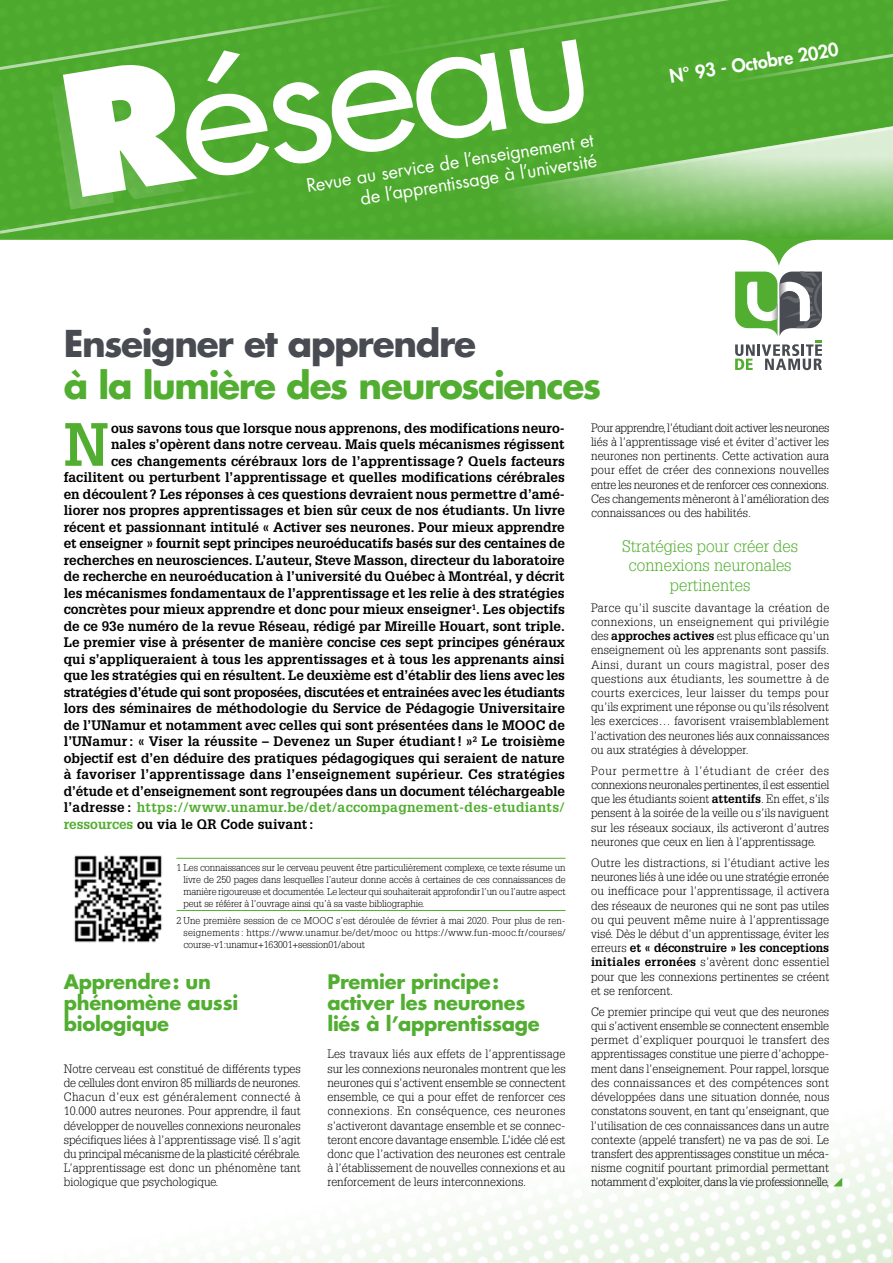
<style>
.page{position:relative;width:893px;height:1263px;background:#fff}
.page>*{position:absolute;margin:0;border:0;box-sizing:border-box;transform-origin:0 0}
.t1{font:164.1px "Futura Std";color:#fff;scale:1.1 1}
.t2{font:700 59.55px "Glypha LT Std";color:#51ae30}
.t3{font:700 36px "Futura Std";letter-spacing:-.04em;color:#51ae30}
.t4{font:700 36px "Futura Std";letter-spacing:-.035em;color:#494b52}
.t5{font:700 19.5px/21px "Futura Std";letter-spacing:-.015em;color:#51ae30}
.t6{font:18px/21px "Futura Std";color:#fff;text-align:right}
.t7{font:800 18px "Futura Std";color:#fff}
.t8{font:300 16.5px/19.5px "Glypha LT Std";color:#51ae30;text-align:center}
.t9{font:700 13.5px "Glypha LT Std";color:#000}
.t10{font:700 13.5px "Glypha LT Std";letter-spacing:-.02em;color:#000}
.t11{font:700 13.5px "Glypha LT Std";letter-spacing:.025em;color:#51ae30}
.t12{font:300 11.85px/14.2px "Glypha LT Std";color:#000;text-align:justify}
.t13{font:300 9.75px/12px "Glypha LT Std";letter-spacing:-.01em;color:#000;text-align:justify}
.s1{font-weight:800}
.s2{font-weight:700}
.s3{color:#000}
.s4{color:#51ae30}
</style>
<div class="page">
<img style="left:201px;top:1141px;width:692px;height:122px">
<div style="left:679px;top:79px;width:214px;height:13px;background:#4ca92d"></div>
<div style="left:537px;top:0;width:356px;height:79px;background:#4ca92d"></div>
<svg style="left:0;top:0;width:537px;height:235px;background:#51ac32"></svg>
<svg style="left:191px;top:123px;width:702px;height:117px;background:#52ac33"></svg>
<svg style="left:377px;top:92px;width:516px;height:122px;background:#69b74f"></svg>
<svg style="left:735px;top:272px;width:87px;height:98px"></svg>
<svg style="left:833px;top:1177px;width:9px;height:9px"></svg>
<hr style="left:176px;top:858px;width:390px;height:1px;background:#51ae30">
<hr style="left:176px;top:910px;width:390px;height:1px;background:#51ae30">
<img style="left:74px;top:855px;width:88px;height:88px">
<h1 class="t1" style="left:47px;top:35px;width:488px;rotate:-9deg"><span class="s1">R</span>éseau</h1>
<h3 class="t6" style="left:305px;top:175px;width:292px;rotate:-9deg">Revue au service de l’enseignement et de l’apprentissage à l’université</h3>
<h3 class="t7" style="left:668px;top:65px;width:172px;rotate:-9deg">N° 93 - Octobre 2020</h3>
<h3 class="t4" style="left:64px;top:320px;width:414px">Enseigner et apprendre</h3>
<h3 class="t3" style="left:64px;top:362px;width:539px">à la lumière des neurosciences</h3>
<h2 class="t2" style="left:64px;top:408px;width:46px">N</h2>
<p class="t9" style="left:111px;top:420px;width:455px">ous savons tous que lorsque nous apprenons, des modifications neuro-</p>
<p class="t12" style="left:591px;top:420px;width:240px">Pour apprendre, l’étudiant doit activer les neurones liés à l’apprentissage visé et éviter d’activer les neurones non pertinents. Cette activation aura pour effet de créer des connexions nouvelles entre les neurones et de renforcer ces connexions.<br>Ces changements mèneront à l’amélioration des connaissances ou des habilités.</p>
<h3 class="t8" style="left:622px;top:536px;width:177px">Stratégies pour créer des connexions neuronales pertinentes</h3>
<p class="t12" style="left:591px;top:600px;width:240px">Parce qu’il suscite davantage la création de connexions, un enseignement qui privilégie des <span class="s2">approches actives</span> est plus efficace qu’un enseignement où les apprenants sont passifs.<br>Ainsi, durant un cours magistral, poser des questions aux étudiants, les soumettre à de courts exercices, leur laisser du temps pour qu’ils expriment une réponse ou qu’ils résolvent les exercices… favorisent vraisemblablement l’activation des neurones liés aux connaissances ou aux stratégies à développer.</p>
<p class="t12" style="left:591px;top:764px;width:240px">Pour permettre à l’étudiant de créer des connexions neuronales pertinentes, il est essentiel que les étudiants soient <span class="s2">attentifs</span>. En effet, s’ils pensent à la soirée de la veille ou s’ils naviguent sur les réseaux sociaux, ils activeront d’autres neurones que ceux en lien à l’apprentissage.</p>
<p class="t12" style="left:591px;top:856px;width:240px">Outre les distractions, si l’étudiant active les neurones liés à une idée ou une stratégie erronée ou inefficace pour l’apprentissage, il activera des réseaux de neurones qui ne sont pas utiles ou qui peuvent même nuire à l’apprentissage visé. Dès le début d’un apprentissage, éviter les erreurs <span class="s2">et « déconstruire » les conceptions initiales erronées</span> s’avèrent donc essentiel pour que les connexions pertinentes se créent et se renforcent.</p>
<p class="t12" style="left:591px;top:1005px;width:240px">Ce premier principe qui veut que des neurones qui s’activent ensemble se connectent ensemble permet d’expliquer pourquoi le transfert des apprentissages constitue une pierre d’achoppe&shy;ment dans l’enseignement. Pour rappel, lorsque des connaissances et des compétences sont développées dans une situation donnée, nous constatons souvent, en tant qu’enseignant, que l’utilisation de ces connaissances dans un autre contexte (appelé transfert) ne va pas de soi. Le transfert des apprentissages constitue un méca&shy;nisme cognitif pourtant primordial permettant notamment d’exploiter, dans la vie professionnelle,</p>
<p class="t9" style="left:111px;top:436px;width:455px">nales s’opèrent dans notre cerveau. Mais quels mécanismes régissent</p>
<p class="t9" style="left:111px;top:453px;width:455px">ces changements cérébraux lors de l’apprentissage? Quels facteurs</p>
<p class="t9" style="left:64px;top:469px;width:503px">facilitent ou perturbent l’apprentissage et quelles modifications cérébrales</p>
<p class="t9" style="left:64px;top:486px;width:503px">en découlent? Les réponses à ces questions devraient nous permettre d’amé-</p>
<p class="t9" style="left:64px;top:502px;width:503px">liorer nos propres apprentissages et bien sûr ceux de nos étudiants. Un livre</p>
<p class="t9" style="left:64px;top:519px;width:502px">récent et passionnant intitulé « Activer ses neurones. Pour mieux apprendre</p>
<p class="t9" style="left:64px;top:535px;width:503px">et enseigner » fournit sept principes neuroéducatifs basés sur des centaines de</p>
<p class="t9" style="left:64px;top:552px;width:502px">recherches en neurosciences. L’auteur, Steve Masson, directeur du laboratoire</p>
<p class="t9" style="left:64px;top:568px;width:502px">de recherche en neuroéducation à l’université du Québec à Montréal, y décrit</p>
<p class="t9" style="left:64px;top:585px;width:502px">les mécanismes fondamentaux de l’apprentissage et les relie à des stratégies</p>
<p class="t9" style="left:64px;top:601px;width:502px">concrètes pour mieux apprendre et donc pour mieux enseigner<sup>1</sup>. Les objectifs</p>
<p class="t9" style="left:64px;top:618px;width:502px">de ce 93e numéro de la revue Réseau, rédigé par Mireille Houart, sont triple.</p>
<p class="t9" style="left:64px;top:634px;width:503px">Le premier vise à présenter de manière concise ces sept principes généraux</p>
<p class="t9" style="left:64px;top:651px;width:502px">qui s’appliqueraient à tous les apprentissages et à tous les apprenants ainsi</p>
<p class="t9" style="left:64px;top:667px;width:503px">que les stratégies qui en résultent. Le deuxième est d’établir des liens avec les</p>
<p class="t10" style="left:64px;top:684px;width:503px">stratégies d’étude qui sont proposées, discutées et entrainées avec les étudiants</p>
<p class="t9" style="left:64px;top:700px;width:503px">lors des séminaires de méthodologie du Service de Pédagogie Universitaire</p>
<p class="t9" style="left:64px;top:717px;width:503px">de l’UNamur et notamment avec celles qui sont présentées dans le MOOC de</p>
<p class="t9" style="left:64px;top:733px;width:503px">l’UNamur : « Viser la réussite – Devenez un Super étudiant ! »<sup>2</sup> Le troisième</p>
<p class="t9" style="left:64px;top:750px;width:502px">objectif est d’en déduire des pratiques pédagogiques qui seraient de nature</p>
<p class="t9" style="left:64px;top:766px;width:503px">à favoriser l’apprentissage dans l’enseignement supérieur. Ces stratégies</p>
<p class="t9" style="left:64px;top:783px;width:503px">d’étude et d’enseignement sont regroupées dans un document téléchargeable</p>
<p class="t11" style="left:64px;top:799px;width:502px"><span class="s3">l’adresse :</span> https://www.unamur.be/det/accompagnement-des-etudiants/</p>
<p class="t9" style="left:64px;top:816px;width:251px"><span class="s4">ressources</span> ou via le QR Code suivant :</p>
<p class="t13" style="left:183px;top:862px;width:384px;text-indent:-7px">1 Les connaissances sur le cerveau peuvent être particulièrement complexe, ce texte résume un livre de 250 pages dans lesquelles l’auteur donne accès à certaines de ces connaissances de manière rigoureuse et documentée. Le lecteur qui souhaiterait approfondir l’un ou l’autre aspect peut se référer à l’ouvrage ainsi qu’à sa vaste bibliographie.</p>
<p class="t13" style="left:183px;top:914px;width:384px;text-indent:-7px">2 Une première session de ce MOOC s’est déroulée de février à mai 2020. Pour plus de ren&shy;seignements : https://www.unamur.be/det/mooc ou https://www.fun-mooc.fr/courses/ course-v1:unamur+163001+session01/about</p>
<h3 class="t5" style="left:64px;top:971px;width:176px">Apprendre: un phénomène aussi biologique</h3>
<p class="t12" style="left:64px;top:1061px;width:239px">Notre cerveau est constitué de différents types de cellules dont environ 85 milliards de neurones.<br>Chacun d’eux est généralement connecté à 10.000 autres neurones. Pour apprendre, il faut développer de nouvelles connexions neuronales spécifiques liées à l’apprentissage visé. Il s’agit du principal mécanisme de la plasticité cérébrale.<br>L’apprentissage est donc un phénomène tant biologique que psychologique.</p>
<h3 class="t5" style="left:327px;top:971px;width:214px">Premier principe: activer les neurones liés à l’apprentissage</h3>
<p class="t12" style="left:327px;top:1047px;width:240px">Les travaux liés aux effets de l’apprentissage sur les connexions neuronales montrent que les neurones qui s’activent ensemble se connectent ensemble, ce qui a pour effet de renforcer ces connexions. En conséquence, ces neurones s’activeront davantage ensemble et se connec&shy;teront encore davantage ensemble. L’idée clé est donc que l’activation des neurones est centrale à l’établissement de nouvelles connexions et au renforcement de leurs interconnexions.</p>
</div>
